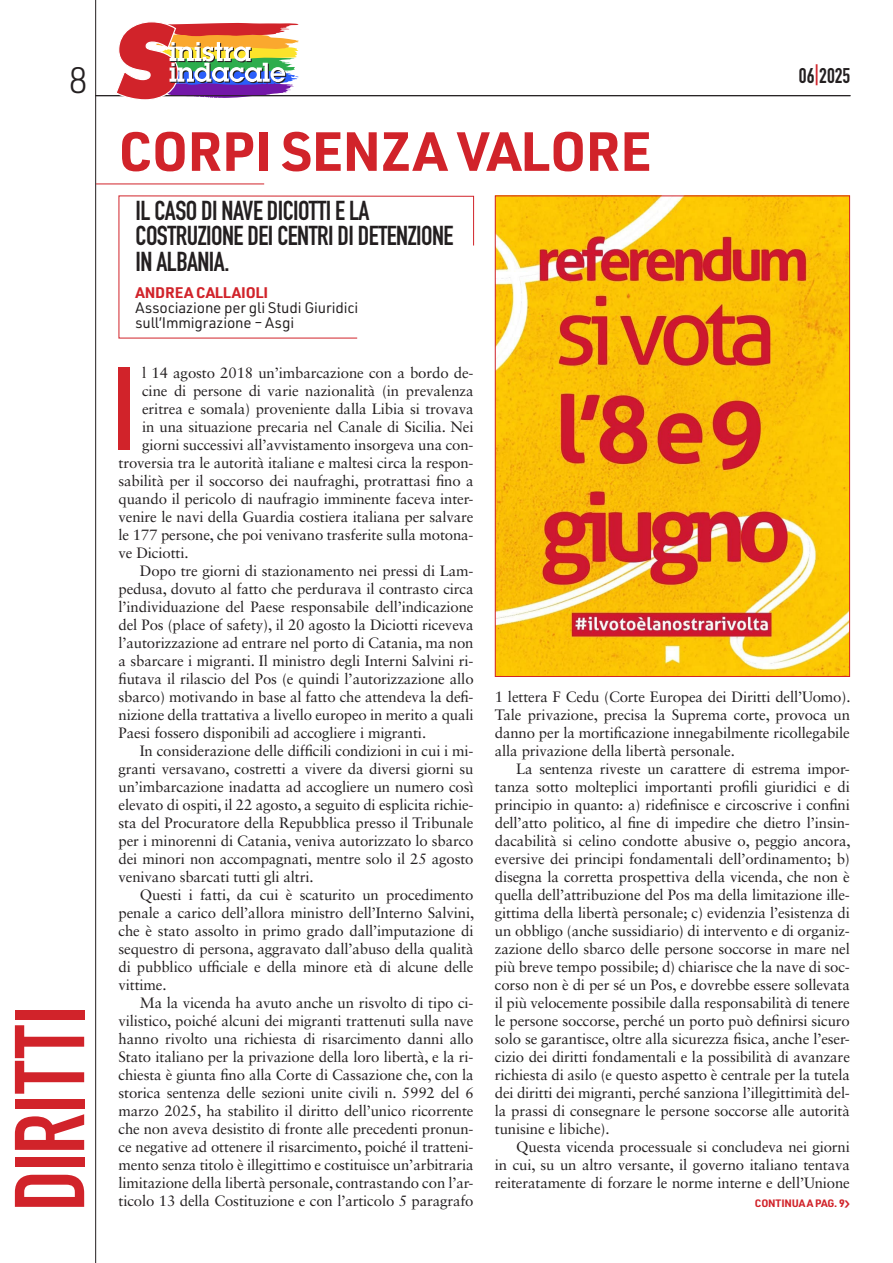
<style>
.page{position:relative;width:893px;height:1263px;background:#fff}
.page>*{position:absolute;margin:0;border:0;box-sizing:border-box;transform-origin:0 0}
.t1{font:116.1px "DIN Engschrift Std";color:#d1232a}
.t2{font:97.35px "DIN Engschrift Std";letter-spacing:-.005em;color:#d1232a}
.t3{font:700 54px "URWDIN";letter-spacing:-.01em;color:#d1232a}
.t4{font:300 36px "URWDIN";color:#231f20}
.t5{font:27px/25.5px "DIN Engschrift Std";letter-spacing:-.02em;color:#231f20}
.t6{font:21px "DIN Engschrift Std";color:#231f20}
.t7{font:15px/18px "Sabon LT Std";letter-spacing:-.01em;color:#231f20;text-align:justify}
.Carica_autore{font:15px/15px "URWDIN";letter-spacing:-.01em;color:#231f20}
.Autore{font:700 15px "URWDIN";letter-spacing:-.01em;color:#d1232a}
.Autore-2{font:700 10.5px "URWDIN";letter-spacing:-.015em;color:#d1232a}
.s1{color:#d1232a}
</style>
<div class="page">
<hr style="left:95px;top:95px;width:755px;height:1px;background:#231f20">
<hr style="left:95px;top:0;width:1px;height:1263px;background:#231f20">
<svg style="left:115px;top:22px;width:184px;height:78px"></svg>
<hr style="left:96px;top:184px;width:168px;height:1px;background:#d1232a">
<svg style="left:118px;top:195px;width:356px;height:144px"></svg>
<img style="left:497px;top:198px;width:351px;height:477px">
<h3 class="t4" style="left:68px;top:57px;width:21px">8</h3>
<p class="t2" style="left:-7px;top:1211px;width:208px;rotate:-90deg">DIRITTI</p>
<p class="t3" style="left:119px;top:114px;width:534px">CORPI SENZA VALORE</p>
<p class="t5" style="left:136px;top:198px;width:319px">IL CASO DI NAVE DICIOTTI E LA<br>COSTRUZIONE DEI CENTRI DI DETENZIONE</p>
<p class="t5" style="left:136px;top:249px;width:95px">IN ALBANIA.</p>
<p class="Autore" style="left:136px;top:282px;width:134px">ANDREA CALLAIOLI</p>
<p class="Carica_autore" style="left:136px;top:300px;width:224px">Associazione per gli Studi Giuridici sull’Immigrazione – Asgi</p>
<h3 class="t6" style="left:799px;top:63px;width:53px">06<span class="s1">|</span>2025</h3>
<p class="t1" style="left:113px;top:341px;width:25px">I</p>
<p class="t7" style="left:142px;top:364px;width:333px">l 14 agosto 2018 un’imbarcazione con a bordo de-</p>
<p class="t7" style="left:142px;top:382px;width:333px">cine di persone di varie nazionalità (in prevalenza</p>
<p class="t7" style="left:142px;top:400px;width:333px">eritrea e somala) proveniente dalla Libia si trovava</p>
<p class="t7" style="left:142px;top:418px;width:333px">in una situazione precaria nel Canale di Sicilia. Nei</p>
<p class="t7" style="left:142px;top:436px;width:333px">giorni successivi all’avvistamento insorgeva una con-</p>
<p class="t7" style="left:119px;top:454px;width:357px">troversia tra le autorità italiane e maltesi circa la respon-</p>
<p class="t7" style="left:119px;top:472px;width:357px">sabilità per il soccorso dei naufraghi, protrattasi fino a</p>
<p class="t7" style="left:119px;top:490px;width:357px">quando il pericolo di naufragio imminente faceva inter-</p>
<p class="t7" style="left:119px;top:508px;width:357px">venire le navi della Guardia costiera italiana per salvare</p>
<p class="t7" style="left:119px;top:526px;width:357px">le 177 persone, che poi venivano trasferite sulla motona-</p>
<p class="t7" style="left:119px;top:544px;width:72px">ve Diciotti.</p>
<p class="t7" style="left:119px;top:562px;width:357px;text-indent:21px">Dopo tre giorni di stazionamento nei pressi di Lam&shy;pedusa, dovuto al fatto che perdurava il contrasto circa l’individuazione del Paese responsabile dell’indicazione del Pos (place of safety), il 20 agosto la Diciotti riceveva l’autorizzazione ad entrare nel porto di Catania, ma non a sbarcare i migranti. Il ministro degli Interni Salvini ri&shy;fiutava il rilascio del Pos (e quindi l’autorizzazione allo sbarco) motivando in base al fatto che attendeva la defi&shy;nizione della trattativa a livello europeo in merito a quali Paesi fossero disponibili ad accogliere i migranti.</p>
<p class="t7" style="left:119px;top:742px;width:357px;text-indent:21px">In considerazione delle difficili condizioni in cui i mi&shy;granti versavano, costretti a vivere da diversi giorni su un’imbarcazione inadatta ad accogliere un numero così elevato di ospiti, il 22 agosto, a seguito di esplicita richie&shy;sta del Procuratore della Repubblica presso il Tribunale per i minorenni di Catania, veniva autorizzato lo sbarco dei minori non accompagnati, mentre solo il 25 agosto venivano sbarcati tutti gli altri.</p>
<p class="t7" style="left:119px;top:886px;width:357px;text-indent:21px">Questi i fatti, da cui è scaturito un procedimento penale a carico dell’allora ministro dell’Interno Salvini, che è stato assolto in primo grado dall’imputazione di sequestro di persona, aggravato dall’abuso della qualità di pubblico ufficiale e della minore età di alcune delle vittime.</p>
<p class="t7" style="left:119px;top:994px;width:357px;text-indent:21px">Ma la vicenda ha avuto anche un risvolto di tipo ci&shy;vilistico, poiché alcuni dei migranti trattenuti sulla nave hanno rivolto una richiesta di risarcimento danni allo Stato italiano per la privazione della loro libertà, e la ri&shy;chiesta è giunta fino alla Corte di Cassazione che, con la storica sentenza delle sezioni unite civili n. 5992 del 6 marzo 2025, ha stabilito il diritto dell’unico ricorrente che non aveva desistito di fronte alle precedenti pronun&shy;ce negative ad ottenere il risarcimento, poiché il tratteni&shy;mento senza titolo è illegittimo e costituisce un’arbitraria limitazione della libertà personale, contrastando con l’ar&shy;ticolo 13 della Costituzione e con l’articolo 5 paragrafo</p>
<p class="t7" style="left:495px;top:688px;width:357px">1 lettera F Cedu (Corte Europea dei Diritti dell’Uomo).<br>Tale privazione, precisa la Suprema corte, provoca un danno per la mortificazione innegabilmente ricollegabile alla privazione della libertà personale.</p>
<p class="t7" style="left:495px;top:760px;width:357px;text-indent:21px">La sentenza riveste un carattere di estrema impor&shy;tanza sotto molteplici importanti profili giuridici e di principio in quanto: a) ridefinisce e circoscrive i confini dell’atto politico, al fine di impedire che dietro l’insin&shy;dacabilità si celino condotte abusive o, peggio ancora, eversive dei principi fondamentali dell’ordinamento; b) disegna la corretta prospettiva della vicenda, che non è quella dell’attribuzione del Pos ma della limitazione ille&shy;gittima della libertà personale; c) evidenzia l’esistenza di un obbligo (anche sussidiario) di intervento e di organiz&shy;zazione dello sbarco delle persone soccorse in mare nel più breve tempo possibile; d) chiarisce che la nave di soc&shy;corso non è di per sé un Pos, e dovrebbe essere sollevata il più velocemente possibile dalla responsabilità di tenere le persone soccorse, perché un porto può definirsi sicuro solo se garantisce, oltre alla sicurezza fisica, anche l’eser&shy;cizio dei diritti fondamentali e la possibilità di avanzare richiesta di asilo (e questo aspetto è centrale per la tutela dei diritti dei migranti, perché sanziona l’illegittimità del&shy;la prassi di consegnare le persone soccorse alle autorità tunisine e libiche).</p>
<p class="t7" style="left:495px;top:1138px;width:357px;text-indent:21px">Questa vicenda processuale si concludeva nei giorni in cui, su un altro versante, il governo italiano tentava reiteratamente di forzare le norme interne e dell’Unione</p>
<p class="Autore-2" style="left:755px;top:1196px;width:91px">CONTINUA A PAG. 9</p>
</div>
